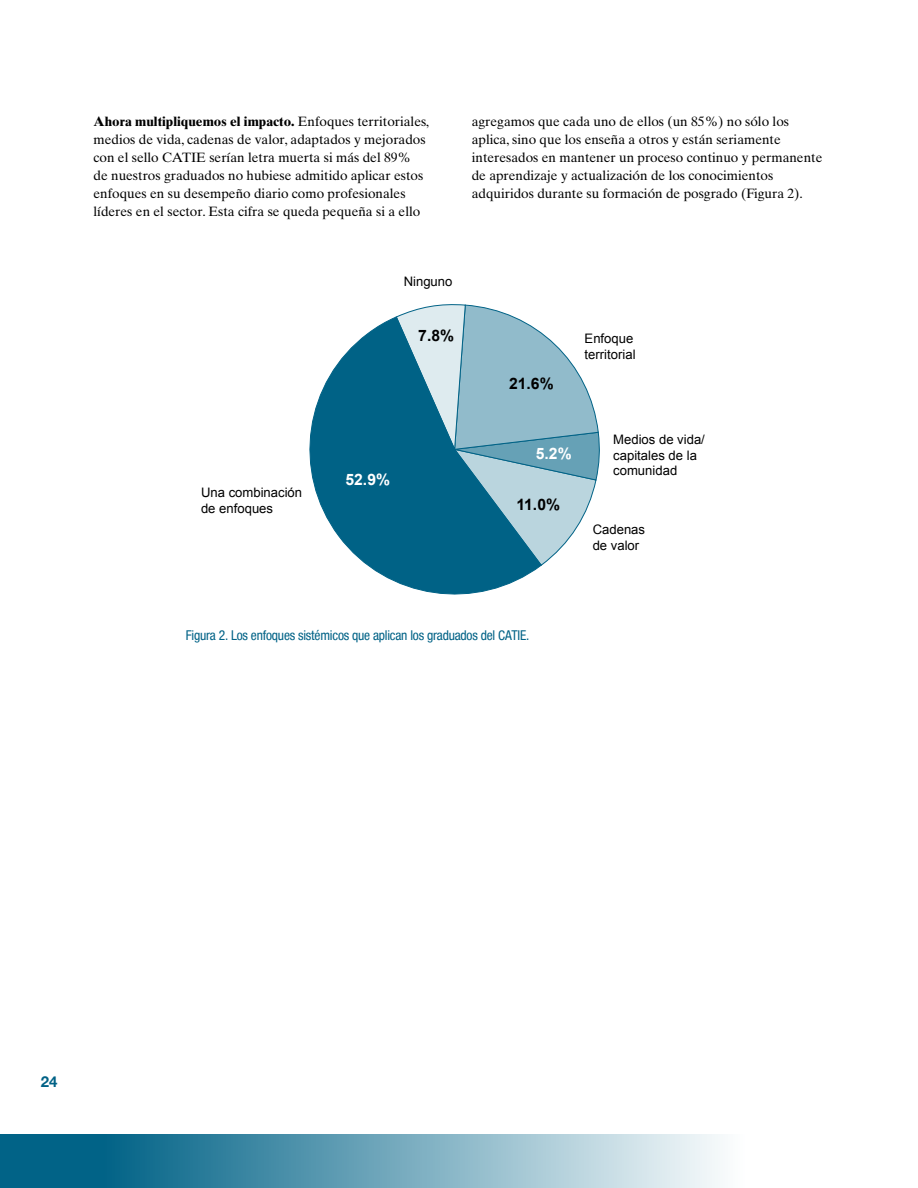
<style>
.page{position:relative;width:918px;height:1188px;background:#fff}
.page>*{position:absolute;margin:0;border:0;box-sizing:border-box;transform-origin:0 0}
.t1{font:700 15.75px "Arial";color:#000}
.t2{font:700 15.75px "Arial";color:#fff}
.t3{font:700 15px "Helvetica Neue";color:#006286}
.t4{font:13.5px/18px "Times Ten";color:#000}
.t5{font:condensed 13.5px "Helvetica Neue";letter-spacing:-.015em;color:#006286}
.t6{font:13.05px/15.8px "Arial";color:#000}
.s1{font-weight:700}
</style>
<div class="page">
<svg style="left:0;top:1134px;width:720px;height:54px;background:#67a2b7"></svg>
<svg style="left:397px;top:304px;width:203px;height:261px"></svg>
<svg style="left:309px;top:316px;width:233px;height:279px;background:#5797af"></svg>
<p class="t4" style="left:94px;top:112px;width:337px"><span class="s1">Ahora multipliquemos el impacto.</span> Enfoques territoriales, medios de vida, cadenas de valor, adaptados y mejorados con el sello CATIE serían letra muerta si más del 89%<br>de nuestros graduados no hubiese admitido aplicar estos enfoques en su desempeño diario como profesionales líderes en el sector. Esta cifra se queda pequeña si a ello</p>
<p class="t4" style="left:472px;top:112px;width:352px">agregamos que cada uno de ellos (un 85%) no sólo los aplica, sino que los enseña a otros y están seriamente interesados en mantener un proceso continuo y permanente de aprendizaje y actualización de los conocimientos adquiridos durante su formación de posgrado (Figura 2).</p>
<p class="t6" style="left:404px;top:274px;width:50px">Ninguno</p>
<p class="t1" style="left:418px;top:325px;width:37px">7.8%</p>
<p class="t6" style="left:201px;top:485px;width:103px">Una combinación de enfoques</p>
<p class="t2" style="left:346px;top:469px;width:46px">52.9%</p>
<p class="t1" style="left:509px;top:373px;width:46px">21.6%</p>
<p class="t6" style="left:585px;top:331px;width:52px">Enfoque territorial</p>
<p class="t2" style="left:536px;top:443px;width:37px">5.2%</p>
<p class="t1" style="left:516px;top:494px;width:45px">11.0%</p>
<p class="t6" style="left:613px;top:432px;width:93px">Medios de vida/ capitales de la comunidad</p>
<p class="t6" style="left:593px;top:522px;width:54px">Cadenas de valor</p>
<p class="t5" style="left:186px;top:628px;width:345px">Figura 2. Los enfoques sistémicos que aplican los graduados del CATIE.</p>
<p class="t3" style="left:41px;top:1072px;width:18px">24</p>
</div>
